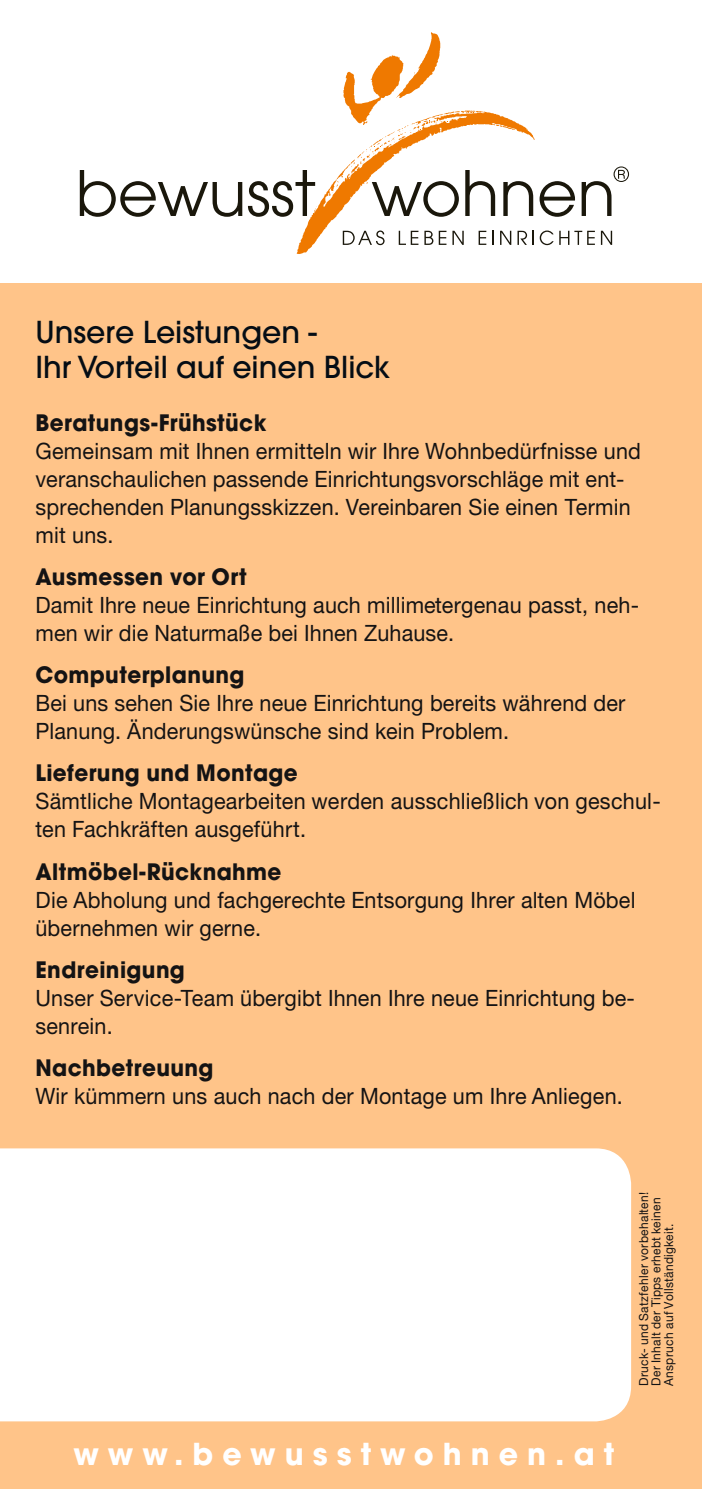
<style>
.page{position:relative;width:702px;height:1489px;background:#fff}
.page>*{position:absolute;margin:0;border:0;box-sizing:border-box;transform-origin:0 0}
.t1{font:500 30px/35px "Avant Garde";color:#050d15}
.t2{font:700 30px "Avant Garde";letter-spacing:.3em;color:#fff}
.t3{font:22.5px/28px "Helvetica Neue";letter-spacing:.01em;color:#141314;scale:.96 1}
.t4{font:700 22.5px "Avant Garde";letter-spacing:.02em;color:#141314;scale:.96 1}
.t5{font:12.5px/12.5px "Helvetica Neue";letter-spacing:.025em;color:#141314;scale:.96 1}
</style>
<div class="page">
<div style="left:0;top:283px;width:702px;height:1205px;background:#ffc489"></div>
<svg style="left:80px;top:170px;width:162px;height:47px"></svg>
<svg style="left:248px;top:32px;width:381px;height:222px"></svg>
<div style="left:0;top:1148px;width:631px;height:273px;background:#fff"></div>
<h1 class="t1" style="left:35px;top:314px;width:356px">Unsere Leistungen -<br>Ihr Vorteil auf einen Blick</h1>
<p class="t4" style="left:35px;top:408px;width:242px">Beratungs-Frühstück</p>
<p class="t3" style="left:35px;top:436px;width:632px">Gemeinsam mit Ihnen ermitteln wir Ihre Wohnbedürfnisse und veranschaulichen passende Einrichtungsvorschläge mit ent&shy;sprechenden Planungsskizzen. Vereinbaren Sie einen Termin mit uns.</p>
<p class="t4" style="left:35px;top:562px;width:221px">Ausmessen vor Ort</p>
<p class="t3" style="left:35px;top:590px;width:630px">Damit Ihre neue Einrichtung auch millimetergenau passt, neh&shy;men wir die Naturmaße bei Ihnen Zuhause.</p>
<p class="t4" style="left:35px;top:660px;width:219px">Computerplanung</p>
<p class="t3" style="left:35px;top:688px;width:616px">Bei uns sehen Sie Ihre neue Einrichtung bereits während der<br>Planung. Änderungswünsche sind kein Problem.</p>
<p class="t4" style="left:35px;top:758px;width:274px">Lieferung und Montage</p>
<p class="t3" style="left:35px;top:787px;width:652px">Sämtliche Montagearbeiten werden ausschließlich von geschul&shy;ten Fachkräften ausgeführt.</p>
<p class="t4" style="left:35px;top:856px;width:257px">Altmöbel-Rücknahme</p>
<p class="t3" style="left:35px;top:885px;width:626px">Die Abholung und fachgerechte Entsorgung Ihrer alten Möbel übernehmen wir gerne.</p>
<p class="t4" style="left:35px;top:954px;width:157px">Endreinigung</p>
<p class="t3" style="left:35px;top:983px;width:625px">Unser Service-Team übergibt Ihnen Ihre neue Einrichtung be&shy;senrein.</p>
<p class="t4" style="left:35px;top:1053px;width:187px">Nachbetreuung</p>
<p class="t3" style="left:35px;top:1081px;width:613px">Wir kümmern uns auch nach der Montage um Ihre Anliegen.</p>
<h1 class="t2" style="left:73px;top:1434px;width:542px">www.bewusstwohnen.at</h1>
<p class="t5" style="left:637px;top:1385px;width:204px;rotate:-90deg">Druck- und Satzfehler vorbehalten!<br>Der Inhalt der Tipps erhebt keinen<br>Anspruch auf Vollständigkeit.</p>
</div>
